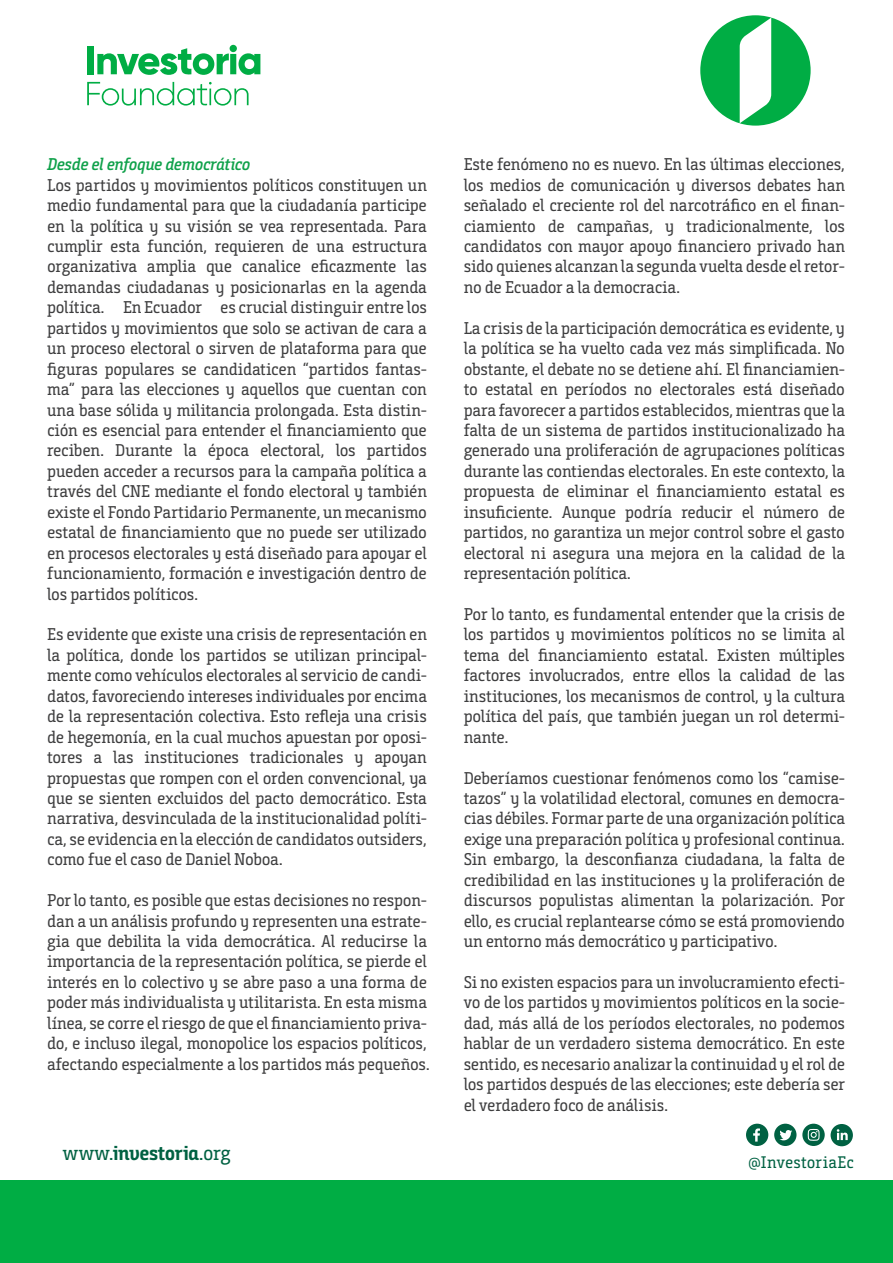
<style>
.page{position:relative;width:893px;height:1263px;background:#fff}
.page>*{position:absolute;margin:0;border:0;box-sizing:border-box;transform-origin:0 0}
.t1{font:20.25px "Bunday Slab Bold Up";letter-spacing:-.02em;color:#006142}
.t2{font:17.1px/20.4px "Bunday Slab";letter-spacing:-.015em;color:#3e3e3f;text-align:justify}
.t3{font:italic 600 17.1px "Bunday Slab";letter-spacing:-.025em;color:#0fa14a}
.t4{font:16.8px "Bunday Slab";letter-spacing:.015em;color:#006142}
.s1{font-family:"Bunday Slab"}
</style>
<div class="page">
<div style="left:0;top:1180px;width:893px;height:82px;background:#00ad44"></div>
<svg style="left:746px;top:1124px;width:22px;height:22px"></svg>
<svg style="left:774px;top:1124px;width:22px;height:22px"></svg>
<svg style="left:802px;top:1124px;width:23px;height:22px"></svg>
<svg style="left:831px;top:1124px;width:22px;height:22px"></svg>
<svg style="left:700px;top:15px;width:111px;height:111px"></svg>
<div style="left:87px;top:46px;width:7px;height:28px;background:#00ad44"></div>
<svg style="left:97px;top:45px;width:163px;height:30px"></svg>
<svg style="left:87px;top:82px;width:162px;height:24px"></svg>
<p class="t3" style="left:47px;top:154px;width:205px">Desde el enfoque democrático</p>
<p class="t2" style="left:47px;top:175px;width:381px">Los partidos y movimientos políticos constituyen un medio fundamental para que la ciudadanía participe en la política y su visión se vea representada. Para cumplir esta función, requieren de una estructura organizativa amplia que canalice eficazmente las demandas ciudadanas y posicionarlas en la agenda política. En Ecuador es crucial distinguir entre los partidos y movimientos que solo se activan de cara a un proceso electoral o sirven de plataforma para que figuras populares se candidaticen “partidos fantas&shy;ma” para las elecciones y aquellos que cuentan con una base sólida y militancia prolongada. Esta distin&shy;ción es esencial para entender el financiamiento que reciben. Durante la época electoral, los partidos pueden acceder a recursos para la campaña política a través del CNE mediante el fondo electoral y también existe el Fondo Partidario Permanente, un mecanismo estatal de financiamiento que no puede ser utilizado en procesos electorales y está diseñado para apoyar el funcionamiento, formación e investigación dentro de los partidos políticos.</p>
<p class="t2" style="left:47px;top:624px;width:381px">Es evidente que existe una crisis de representación en la política, donde los partidos se utilizan principal&shy;mente como vehículos electorales al servicio de candi&shy;datos, favoreciendo intereses individuales por encima de la representación colectiva. Esto refleja una crisis de hegemonía, en la cual muchos apuestan por oposi&shy;tores a las instituciones tradicionales y apoyan propuestas que rompen con el orden convencional, ya que se sienten excluidos del pacto democrático. Esta narrativa, desvinculada de la institucionalidad políti&shy;ca, se evidencia en la elección de candidatos outsiders, como fue el caso de Daniel Noboa.</p>
<p class="t2" style="left:47px;top:890px;width:384px;text-align:left">Por lo tanto, es posible que estas decisiones no respon&shy;dan a un análisis profundo y representen una estrate&shy;gia que debilita la vida democrática. Al reducirse la importancia de la representación política, se pierde el interés en lo colectivo y se abre paso a una forma de poder más individualista y utilitarista. En esta misma línea, se corre el riesgo de que el financiamiento priva&shy;do, e incluso ilegal, monopolice los espacios políticos, afectando especialmente a los partidos más pequeños.</p>
<p class="t1" style="left:63px;top:1140px;width:170px"><span class="s1">www.</span>investoria<span class="s1">.org</span></p>
<p class="t2" style="left:464px;top:154px;width:383px">Este fenómeno no es nuevo. En las últimas elecciones, los medios de comunicación y diversos debates han señalado el creciente rol del narcotráfico en el finan&shy;ciamiento de campañas, y tradicionalmente, los candidatos con mayor apoyo financiero privado han sido quienes alcanzan la segunda vuelta desde el retor&shy;no de Ecuador a la democracia.</p>
<p class="t2" style="left:464px;top:318px;width:383px">La crisis de la participación democrática es evidente, y la política se ha vuelto cada vez más simplificada. No obstante, el debate no se detiene ahí. El financiamien&shy;to estatal en períodos no electorales está diseñado para favorecer a partidos establecidos, mientras que la falta de un sistema de partidos institucionalizado ha generado una proliferación de agrupaciones políticas durante las contiendas electorales. En este contexto, la propuesta de eliminar el financiamiento estatal es insuficiente. Aunque podría reducir el número de partidos, no garantiza un mejor control sobre el gasto electoral ni asegura una mejora en la calidad de la representación política.</p>
<p class="t2" style="left:464px;top:604px;width:383px">Por lo tanto, es fundamental entender que la crisis de los partidos y movimientos políticos no se limita al tema del financiamiento estatal. Existen múltiples factores involucrados, entre ellos la calidad de las instituciones, los mecanismos de control, y la cultura política del país, que también juegan un rol determi&shy;nante.</p>
<p class="t2" style="left:464px;top:767px;width:383px">Deberíamos cuestionar fenómenos como los “camise&shy;tazos” y la volatilidad electoral, comunes en democra&shy;cias débiles. Formar parte de una organización política exige una preparación política y profesional continua.<br>Sin embargo, la desconfianza ciudadana, la falta de credibilidad en las instituciones y la proliferación de discursos populistas alimentan la polarización. Por ello, es crucial replantearse cómo se está promoviendo un entorno más democrático y participativo.</p>
<p class="t2" style="left:464px;top:972px;width:383px">Si no existen espacios para un involucramiento efecti&shy;vo de los partidos y movimientos políticos en la socie&shy;dad, más allá de los períodos electorales, no podemos hablar de un verdadero sistema democrático. En este sentido, es necesario analizar la continuidad y el rol de los partidos después de las elecciones; este debería ser el verdadero foco de análisis.</p>
<p class="t4" style="left:748px;top:1152px;width:107px">@InvestoriaEc</p>
</div>
